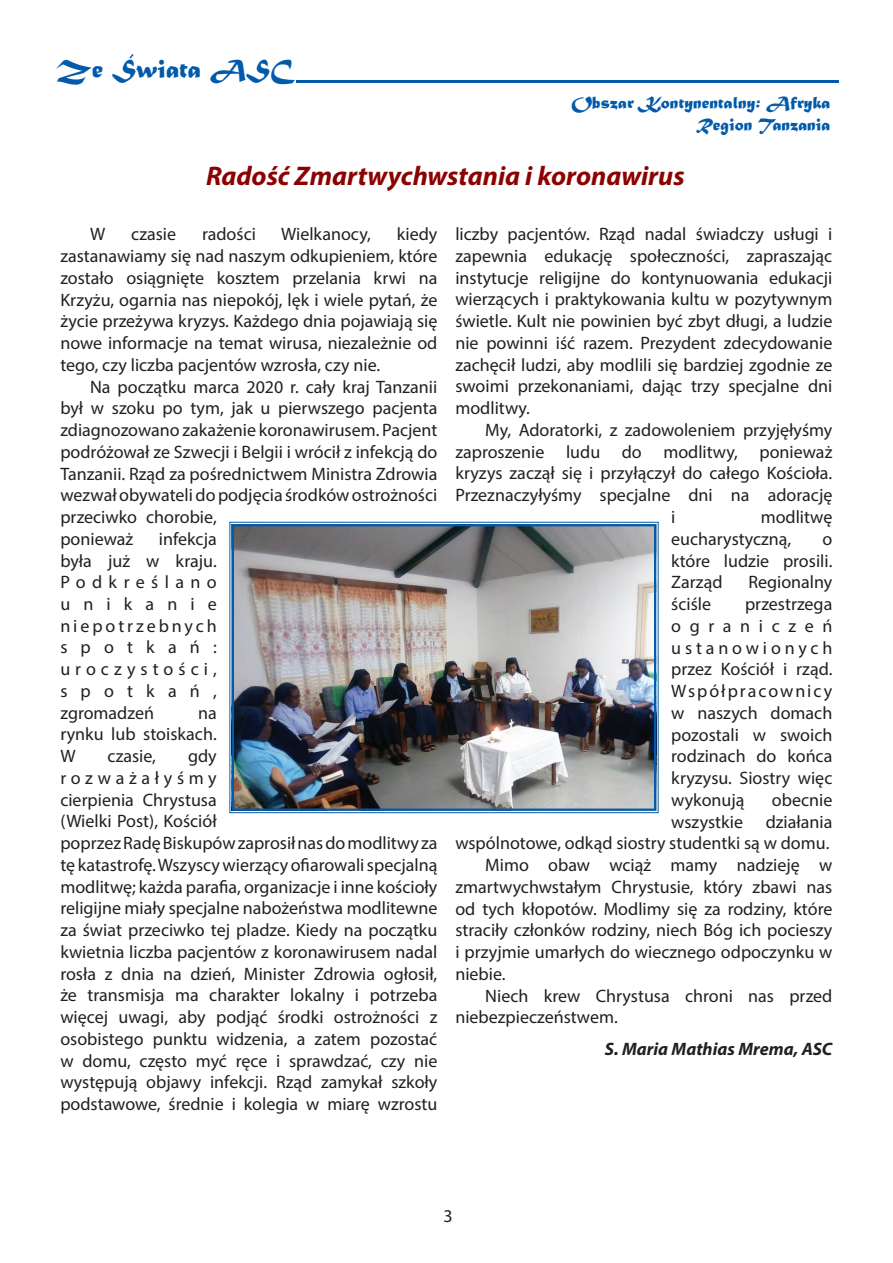
<style>
.page{position:relative;width:893px;height:1263px;background:#fff}
.page>*{position:absolute;margin:0;border:0;box-sizing:border-box;transform-origin:0 0}
.t1{font:italic 700 27px "Myriad Pro";color:#8b0202}
.t2{font:27px "Matura MT Script Capitals";color:#015aaa}
.t3{font:18px/21.8px "Myriad Pro";color:#231f20;text-align:justify}
.t4{font:18px/21.6px "Matura MT Script Capitals";color:#015aaa;text-align:right}
.t5{font:italic 700 18px "Myriad Pro";color:#231f20}
</style>
<div class="page">
<img style="left:229px;top:521px;width:430px;height:292px">
<div style="left:232px;top:524px;width:424px;height:287px;border:2px solid #015aaa"></div>
<svg style="left:297px;top:80px;width:542px;height:2px"></svg>
<svg style="left:129px;top:54px;width:5px;height:5px"></svg>
<h1 class="t2" style="left:56px;top:52px;width:240px">Ze Swiata ASC</h1>
<p class="t4" style="left:571px;top:93px;width:260px">Obszar Kontynentalny: Afryka<br>Region Tanzania</p>
<h1 class="t1" style="left:206px;top:158px;width:480px">Radość Zmartwychwstania i koronawirus</h1>
<p class="t3" style="left:60px;top:223px;width:379px;text-indent:336px">kiedy zastanawiamy się nad naszym odkupieniem, które zostało osiągnięte kosztem przelania krwi na Krzyżu, ogarnia nas niepokój, lęk i wiele pytań, że życie przeżywa kryzys. Każdego dnia pojawiają się nowe informacje na temat wirusa, niezależnie od tego, czy liczba pacjentów wzrosła, czy nie.</p>
<p class="t3" style="left:60px;top:375px;width:379px;text-align:left;text-indent:30px">Na początku marca 2020 r. cały kraj Tanzanii był w szoku po tym, jak u pierwszego pacjenta zdiagnozowano zakażenie koronawirusem. Pacjent podróżował ze Szwecji i Belgii i wrócił z infekcją do Tanzanii. Rząd za pośrednictwem Ministra Zdrowia wezwał obywateli do podjęcia środków ostrożności przeciwko chorobie,<br>ponieważ</p>
<p class="t3" style="left:90px;top:223px;width:17px">W</p>
<p class="t3" style="left:131px;top:223px;width:46px">czasie</p>
<p class="t3" style="left:202px;top:223px;width:55px">radości</p>
<p class="t3" style="left:281px;top:223px;width:91px">Wielkanocy,</p>
<p class="t3" style="left:60px;top:527px;width:158px;text-indent:99px">infekcja była już w kraju.<br>Podkreślano unikanie niepotrzebnych spotkań: uroczystości, spotkań, zgromadzeń</p>
<p class="t3" style="left:60px;top:701px;width:158px;text-indent:138px">na rynku lub stoiskach.<br>W</p>
<p class="t3" style="left:60px;top:745px;width:379px;text-align:left;text-indent:128px">gdy<br>rozważałyśmy<br>cierpienia Chrystusa<br>(Wielki Post), Kościół<br>poprzez Radę Biskupów zaprosił nas do modlitwy za tę katastrofę. Wszyscy wierzący ofiarowali specjalną modlitwę; każda parafia, organizacje i inne kościoły religijne miały specjalne nabożeństwa modlitewne za świat przeciwko tej pladze. Kiedy na początku kwietnia liczba pacjentów z koronawirusem nadal rosła z dnia na dzień, Minister Zdrowia ogłosił, że transmisja ma charakter lokalny i potrzeba więcej uwagi, aby podjąć środki ostrożności z osobistego punktu widzenia, a zatem pozostać w domu, często myć ręce i sprawdzać, czy nie występują objawy infekcji. Rząd zamykał szkoły podstawowe, średnie i kolegia w miarę wzrostu</p>
<p class="t3" style="left:108px;top:745px;width:50px">czasie,</p>
<p class="t3" style="left:455px;top:223px;width:379px">liczby pacjentów. Rząd nadal świadczy usługi i zapewnia edukację społeczności, zapraszając instytucje religijne do kontynuowania edukacji wierzących i praktykowania kultu w pozytywnym świetle. Kult nie powinien być zbyt długi, a ludzie nie powinni iść razem. Prezydent zdecydowanie zachęcił ludzi, aby modlili się bardziej zgodnie ze swoimi przekonaniami, dając trzy specjalne dni modlitwy.</p>
<p class="t3" style="left:485px;top:419px;width:349px">My, Adoratorki, z zadowoleniem przyjęłyśmy</p>
<p class="t3" style="left:455px;top:440px;width:378px">zaproszenie ludu do modlitwy, ponieważ</p>
<p class="t3" style="left:455px;top:462px;width:378px">kryzys zaczął się i przyłączył do całego Kościoła.</p>
<p class="t3" style="left:455px;top:484px;width:378px">Przeznaczyłyśmy specjalne dni na adorację</p>
<p class="t3" style="left:671px;top:506px;width:6px">i</p>
<p class="t3" style="left:671px;top:506px;width:163px;text-indent:89px">modlitwę eucharystyczną,</p>
<p class="t3" style="left:671px;top:528px;width:163px;text-indent:151px">o które ludzie prosili.<br>Zarząd</p>
<p class="t3" style="left:748px;top:571px;width:85px">Regionalny</p>
<p class="t3" style="left:671px;top:593px;width:41px">ściśle</p>
<p class="t3" style="left:671px;top:593px;width:163px;text-indent:74px">przestrzega ograniczeń ustanowionych przez Kościół i rząd.<br>Współpracownicy w naszych domach pozostali w swoich rodzinach do końca kryzysu. Siostry więc wykonują</p>
<p class="t3" style="left:772px;top:789px;width:62px">obecnie</p>
<p class="t3" style="left:671px;top:810px;width:73px">wszystkie</p>
<p class="t3" style="left:766px;top:810px;width:68px">działania</p>
<p class="t3" style="left:455px;top:832px;width:375px">wspólnotowe, odkąd siostry studentki są w domu.</p>
<p class="t3" style="left:485px;top:854px;width:349px">Mimo obaw wciąż mamy nadzieję w</p>
<p class="t3" style="left:455px;top:875px;width:378px">zmartwychwstałym Chrystusie, który zbawi nas</p>
<p class="t3" style="left:455px;top:897px;width:379px">od tych kłopotów. Modlimy się za rodziny, które</p>
<p class="t3" style="left:455px;top:919px;width:378px">straciły członków rodziny, niech Bóg ich pocieszy</p>
<p class="t3" style="left:455px;top:941px;width:378px">i przyjmie umarłych do wiecznego odpoczynku w</p>
<p class="t3" style="left:455px;top:962px;width:52px">niebie.</p>
<p class="t3" style="left:485px;top:984px;width:349px">Niech krew Chrystusa chroni nas przed</p>
<p class="t3" style="left:455px;top:1006px;width:164px">niebezpieczeństwem.</p>
<p class="t5" style="left:605px;top:1037px;width:229px">S. Maria Mathias Mrema, ASC</p>
<p class="t3" style="left:443px;top:1205px;width:11px">3</p>
</div>
